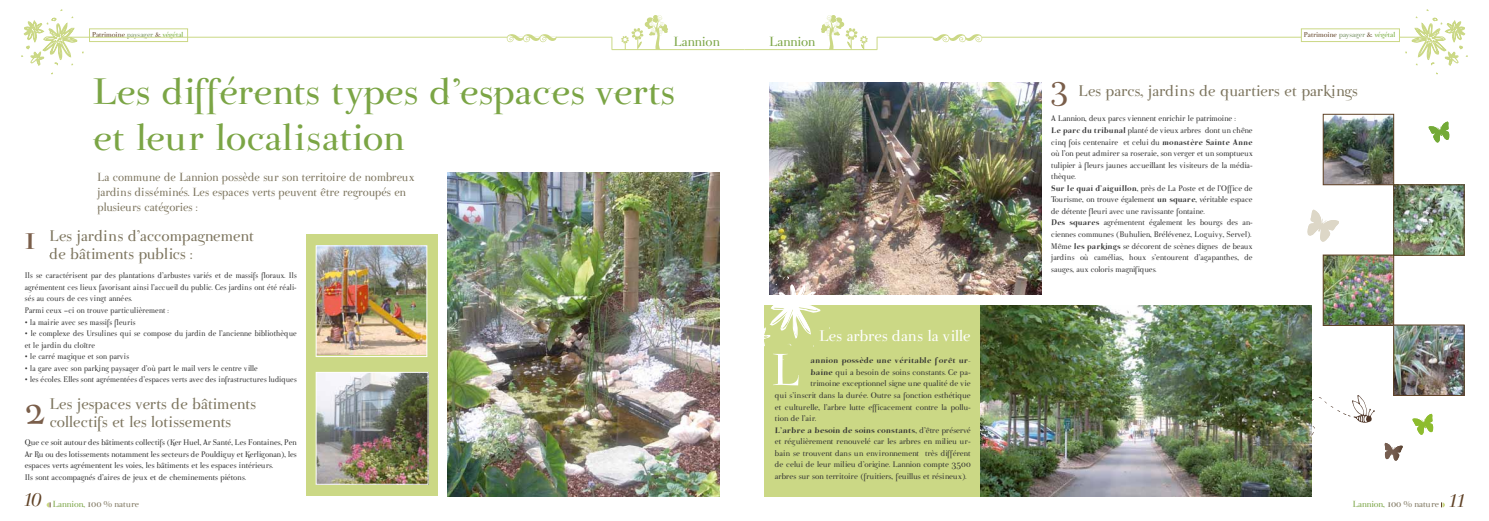
<style>
.page{position:relative;width:1489px;height:521px;background:#fff}
.page>*{position:absolute;margin:0;border:0;box-sizing:border-box;transform-origin:0 0}
.t1{font:53.46px "Parma Petit";color:#fff}
.t2{font:43.75px/45.5px "Parma Petit";color:#7ba545;scale:1.05 1}
.t3{font:42.79px "Parma Petit";color:#7a5e4a}
.t4{font:35.61px "Parma Petit";color:#7a5e4a}
.t5{font:18.38px/17.5px "Parma Petit";color:#7c745d}
.t6{font:18.38px "Parma Petit";color:#fff}
.t7{font:15.75px "Parma Petit";color:#7ba545}
.t8{font:14px/14.9px "Parma Petit";color:#7c745d;scale:.96 1}
.t9{font:10.5px "Parma Petit";color:#7c745d}
.t10{font:9.62px/11.5px "Parma Petit";color:#323232;text-align:justify}
.t11{font:9.62px/11.5px "Parma Petit";color:#323232;scale:.96 1}
.t12{font:9.62px/11.5px "Parma Petit";color:#323232;scale:.92 1}
.t13{font:9.62px "Parma Petit Heavy Swinging";color:#323232}
.t14{font:8.4px "Parma Petit";color:#604226}
.s1{color:#748f60}
.s2{color:#73aa36}
.s3{font-family:"Parma Petit Heavy Swinging"}
.s4{font-family:"Parma Petit"}
.s5{font-family:"Bellevue";font-size:20.12px;color:#604226}
.s6{color:#7ba545}
</style>
<div class="page">
<svg style="left:47px;top:502px;width:4px;height:5px"></svg>
<svg style="left:1441px;top:502px;width:3px;height:5px"></svg>
<div style="left:764px;top:305px;width:546px;height:191px;background:#cbd885"></div>
<svg style="left:21px;top:9px;width:63px;height:66px"></svg>
<div style="left:89px;top:29px;width:99px;height:13px;background:#fff;border:1px solid #cbd885"></div>
<svg style="left:821px;top:15px;width:46px;height:34px"></svg>
<svg style="left:1404px;top:9px;width:63px;height:66px"></svg>
<hr style="left:876px;top:37px;width:549px;height:1px;background:#cbd885">
<svg style="left:876px;top:37px;width:1px;height:12px"></svg>
<div style="left:1301px;top:29px;width:98px;height:13px;background:#fff;border:1px solid #cbd885"></div>
<svg style="left:932px;top:34px;width:50px;height:8px"></svg>
<svg style="left:621px;top:15px;width:47px;height:34px"></svg>
<hr style="left:611px;top:49px;width:133px;height:1px;background:#cbd885">
<hr style="left:744px;top:49px;width:133px;height:1px;background:#cbd885">
<hr style="left:63px;top:37px;width:549px;height:1px;background:#cbd885">
<svg style="left:507px;top:34px;width:49px;height:9px"></svg>
<img style="left:769px;top:83px;width:272px;height:211px">
<img style="left:980px;top:305px;width:331px;height:191px">
<img style="left:447px;top:172px;width:272px;height:324px">
<div style="left:307px;top:234px;width:131px;height:262px;background:#cbd885"></div>
<img style="left:318px;top:248px;width:107px;height:106px">
<div style="left:316px;top:246px;width:111px;height:111px;border:1px solid #fff"></div>
<img style="left:318px;top:374px;width:108px;height:108px">
<div style="left:316px;top:372px;width:112px;height:112px;border:1px solid #fff"></div>
<img style="left:1324px;top:116px;width:67px;height:67px">
<div style="left:1322px;top:114px;width:71px;height:71px;border:1px solid #604226"></div>
<img style="left:1395px;top:187px;width:67px;height:66px">
<div style="left:1393px;top:185px;width:71px;height:70px;border:1px solid #604226"></div>
<img style="left:1324px;top:257px;width:67px;height:67px">
<div style="left:1322px;top:255px;width:71px;height:71px;border:1px solid #604226"></div>
<img style="left:1395px;top:327px;width:67px;height:67px">
<div style="left:1393px;top:325px;width:71px;height:71px;border:1px solid #604226"></div>
<img style="left:764px;top:264px;width:65px;height:96px">
<svg style="left:1307px;top:210px;width:32px;height:32px"></svg>
<svg style="left:1428px;top:122px;width:21px;height:21px"></svg>
<svg style="left:1412px;top:414px;width:21px;height:21px"></svg>
<svg style="left:1384px;top:443px;width:18px;height:18px"></svg>
<svg style="left:1303px;top:395px;width:71px;height:40px"></svg>
<p class="t14" style="left:92px;top:30px;width:93px">Patrimoine <span class="s1">paysager</span> &amp; <span class="s2">végétal</span></p>
<h3 class="t7" style="left:673px;top:33px;width:47px">Lannion</h3>
<h3 class="t4" style="left:25px;top:218px;width:12px">1</h3>
<h2 class="t2" style="left:94px;top:69px;width:555px">Les différents types d’espaces verts et leur localisation</h2>
<h3 class="t8" style="left:97px;top:170px;width:332px">La commune de Lannion possède sur son territoire de nombreux jardins disséminés. Les espaces verts peuvent être regroupés en plusieurs catégories :</h3>
<h3 class="t5" style="left:50px;top:227px;width:206px">Les jardins d’accompagnement de bâtiments publics :</h3>
<p class="t12" style="left:25px;top:270px;width:297px">Ils se caractérisent par des plantations d’arbustes variés et de massifs floraux. Ils agrémentent ces lieux favorisant ainsi l’accueil du public. Ces jardins ont été réali&shy;sés au cours de ces vingt années.<br>Parmi ceux –ci on trouve particulièrement :</p>
<p class="t12" style="left:25px;top:316px;width:122px">• la mairie avec ses massifs fleuris</p>
<p class="t12" style="left:25px;top:328px;width:297px">• le complexe des Ursulines qui se compose du jardin de l’ancienne bibliothèque et le jardin du cloître</p>
<p class="t12" style="left:25px;top:351px;width:115px">• le carré magique et son parvis</p>
<p class="t12" style="left:25px;top:362px;width:255px">• la gare avec son parking paysager d’où part le mail vers le centre ville</p>
<p class="t12" style="left:25px;top:374px;width:297px">• les écoles. Elles sont agrémentées d’espaces verts avec des infrastructures ludiques</p>
<h3 class="t5" style="left:50px;top:395px;width:208px">Les jespaces verts de bâtiments collectifs et les lotissements</h3>
<h3 class="t3" style="left:25px;top:388px;width:23px">2</h3>
<p class="t10" style="left:25px;top:437px;width:273px;text-align:left">Que ce soit autour des bâtiments collectifs (Ker Huel, Ar Santé, Les Fontaines, Pen Ar Ru ou des lotissements notamment les secteurs de Pouldiguy et Kerligonan), les espaces verts agrémentent les voies, les bâtiments et les espaces intérieurs.<br>Ils sont accompagnés d’aires de jeux et de cheminements piétons.</p>
<h3 class="t7" style="left:769px;top:33px;width:47px">Lannion</h3>
<h3 class="t6" style="left:819px;top:326px;width:153px">Les arbres dans la ville</h3>
<h1 class="t1" style="left:772px;top:340px;width:29px">L</h1>
<p class="t13" style="left:810px;top:355px;width:162px">annion possède une véritable forêt ur-</p>
<p class="t10" style="left:810px;top:366px;width:162px"><span class="s3">baine</span> qui a besoin de soins constants. Ce pa-</p>
<p class="t10" style="left:810px;top:378px;width:162px">trimoine exceptionnel signe une qualité de vie</p>
<p class="t10" style="left:774px;top:390px;width:197px">qui s’inscrit dans la durée. Outre sa fonction esthétique</p>
<p class="t10" style="left:774px;top:401px;width:197px">et culturelle, l’arbre lutte efficacement contre la pollu-</p>
<p class="t10" style="left:774px;top:413px;width:43px">tion de l’air.</p>
<p class="t13" style="left:774px;top:424px;width:197px">L’arbre a besoin de soins constants<span class="s4">, d’être préservé</span></p>
<p class="t10" style="left:774px;top:436px;width:197px">et régulièrement renouvelé car les arbres en milieu ur&shy;bain se trouvent dans un environnement très différent de celui de leur milieu d’origine. Lannion compte 3500 arbres sur son territoire (fruitiers, feuillus et résineux).</p>
<p class="t14" style="left:1303px;top:30px;width:93px">Patrimoine <span class="s1">paysager</span> &amp; <span class="s2">végétal</span></p>
<h3 class="t4" style="left:1051px;top:68px;width:19px">3</h3>
<h3 class="t5" style="left:1078px;top:82px;width:281px">Les parcs, jardins de quartiers et parkings</h3>
<p class="t11" style="left:1051px;top:113px;width:211px">A Lannion, deux parcs viennent enrichir le patrimoine :<br><span class="s3">Le parc du tribunal</span> planté de vieux arbres dont un chêne cinq fois centenaire et celui du <span class="s3">monastère Sainte Anne </span>où l’on peut admirer sa roseraie, son verger et un somptueux tulipier à fleurs jaunes accueillant les visiteurs de la média&shy;thèque.<br><span class="s3">Sur le quai d’aiguillon</span>, près de La Poste et de l’Office de Tourisme, on trouve également <span class="s3">un square</span>, véritable espace de détente fleuri avec une ravissante fontaine.<br><span class="s3">Des squares</span> agrémentent également les bourgs des an&shy;ciennes communes (Buhulien, Brélévenez, Loguivy, Servel).<br>Même <span class="s3">les parkings</span> se décorent de scènes dignes de beaux jardins où camélias, houx s’entourent d’agapanthes, de sauges, aux coloris magnifiques.</p>
<p class="t9" style="left:21px;top:498px;width:120px"><span class="s5">10</span> <span class="s6">Lannion,</span> 100 % nature</p>
<p class="t9" style="left:1352px;top:498px;width:114px"><span class="s6">Lannion,</span> 100 % nature <span class="s5">11</span></p>
</div>
